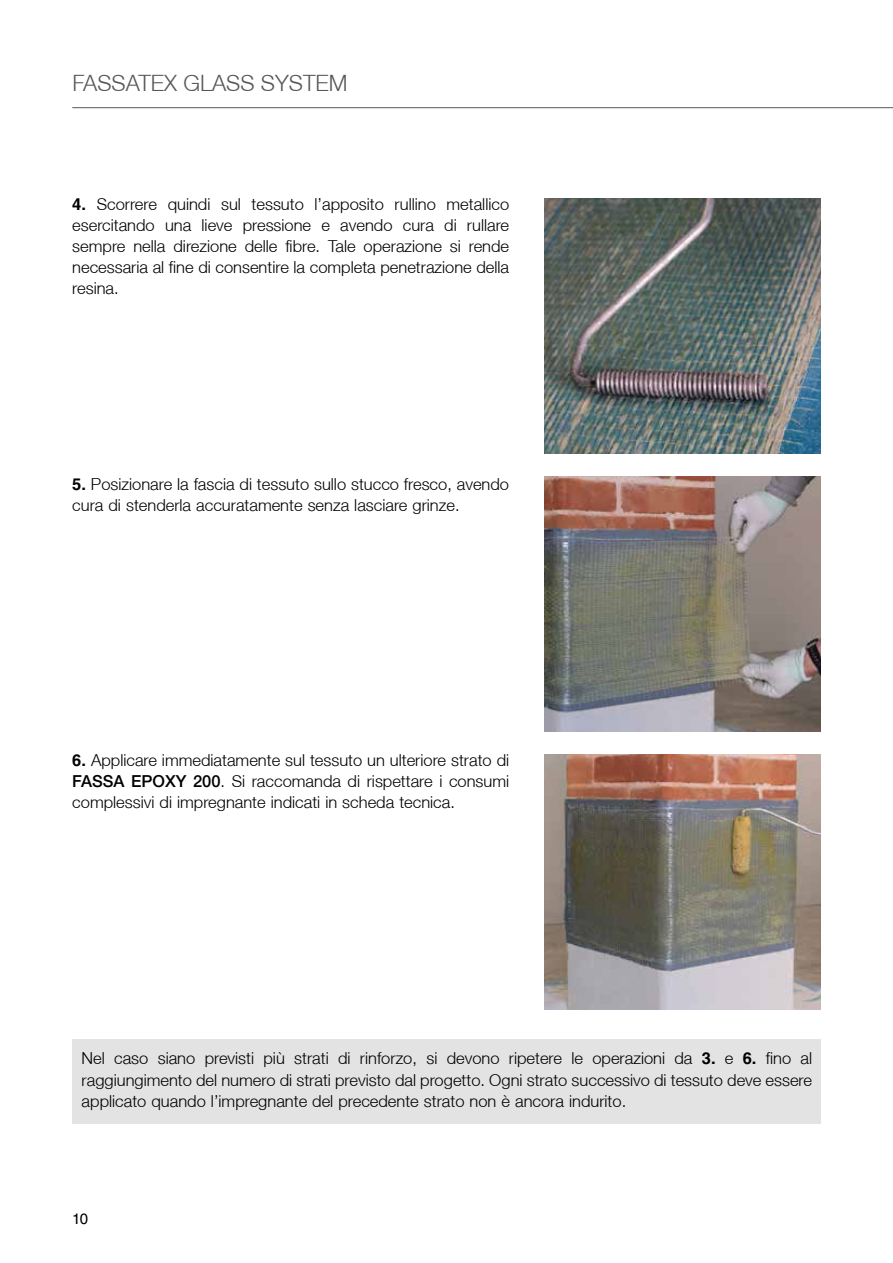
<style>
.page{position:relative;width:893px;height:1263px;background:#fff}
.page>*{position:absolute;margin:0;border:0;box-sizing:border-box;transform-origin:0 0}
.t1{font:300 22.5px "Helvetica Neue LT";color:#575756}
.t2{font:300 16.5px/21px "Helvetica Neue LT";color:#000;text-align:justify}
.t3{font:15px "Helvetica LT Std";color:#000}
.s1{font-family:"Helvetica LT Std";font-weight:700}
.s2{font-weight:500}
</style>
<div class="page">
<hr style="left:72px;top:107px;width:821px;height:1px;background:#575756">
<div style="left:72px;top:1039px;width:749px;height:85px;background:#e3e3e3"></div>
<img style="left:544px;top:198px;width:277px;height:255px">
<img style="left:544px;top:476px;width:277px;height:255px">
<img style="left:544px;top:754px;width:277px;height:256px">
<h1 class="t1" style="left:72px;top:69px;width:277px">FASSATEX GLASS SYSTEM</h1>
<p class="t2" style="left:72px;top:193px;width:438px"><span class="s1">4.</span> Scorrere quindi sul tessuto l’apposito rullino metallico esercitando una lieve pressione e avendo cura di rullare sempre nella direzione delle fibre. Tale operazione si rende necessaria al fine di consentire la completa penetrazione della resina.</p>
<p class="t2" style="left:72px;top:473px;width:438px"><span class="s1">5.</span> Posizionare la fascia di tessuto sullo stucco fresco, avendo cura di stenderla accuratamente senza lasciare grinze.</p>
<p class="t2" style="left:72px;top:750px;width:438px"><span class="s1">6.</span> Applicare immediatamente sul tessuto un ulteriore strato di <span class="s2">FASSA EPOXY 200</span>. Si raccomanda di rispettare i consumi complessivi di impregnante indicati in scheda tecnica.</p>
<p class="t2" style="left:82px;top:1048px;width:732px">Nel caso siano previsti più strati di rinforzo, si devono ripetere le operazioni da <span class="s1">3.</span> e <span class="s1">6.</span> fino al raggiungimento del numero di strati previsto dal progetto. Ogni strato successivo di tessuto deve essere applicato quando l’impregnante del precedente strato non è ancora indurito.</p>
<p class="t3" style="left:72px;top:1210px;width:17px">10</p>
</div>
